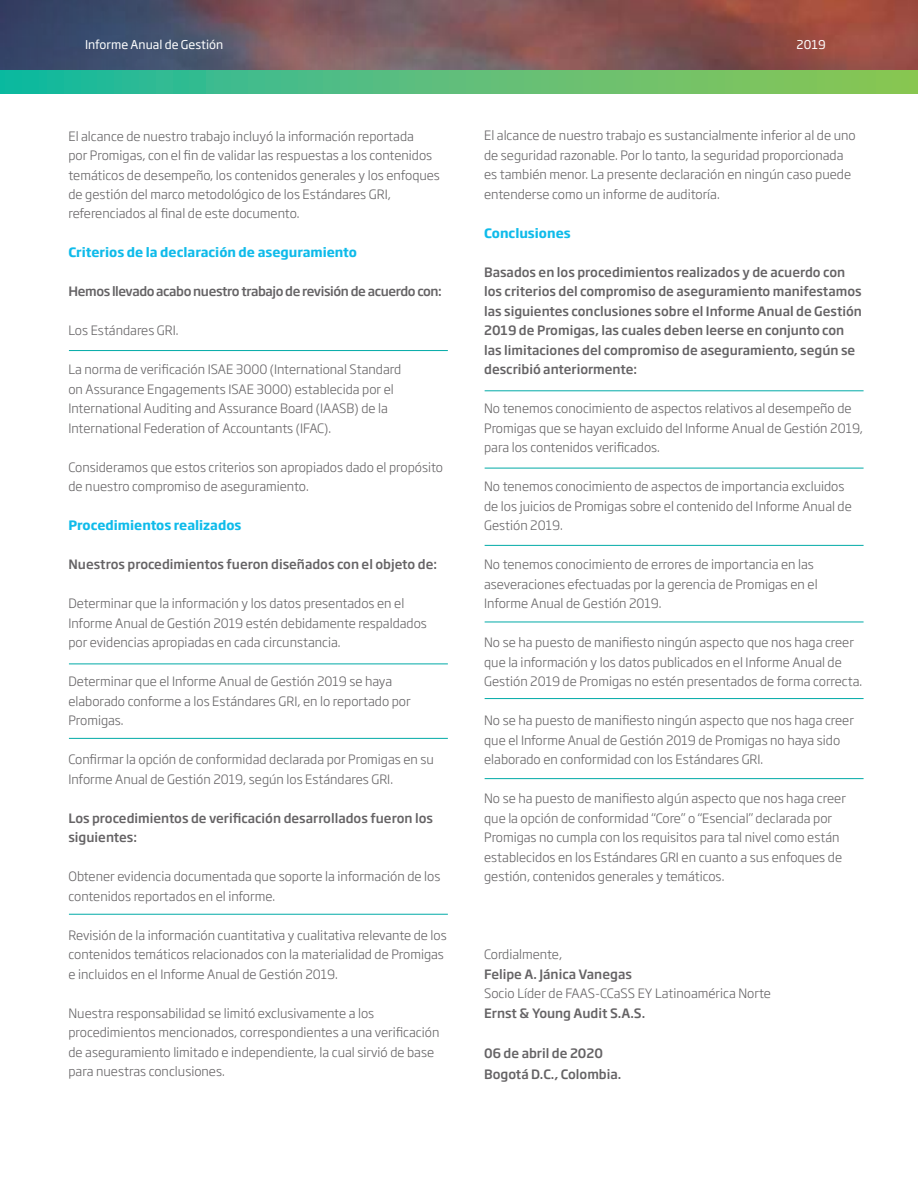
<style>
.page{position:relative;width:918px;height:1188px;background:#fff}
.page>*{position:absolute;margin:0;border:0;box-sizing:border-box;transform-origin:0 0}
.t1{font:300 12.75px/19.5px "Soho Gothic Pro";color:#656365}
.t2{font:500 12.75px/19.5px "Soho Gothic Pro";color:#656365}
.t3{font:700 12.75px "Soho Gothic Pro";color:#0fbbea}
.t4{font:500 12.75px "Soho Gothic Pro";letter-spacing:-.03em;color:#656365}
.t5{font:12px "Soho Gothic Pro";color:#fff}
</style>
<div class="page">
<svg style="left:0;top:0;width:918px;height:71px;background:#745459"></svg>
<svg style="left:0;top:71px;width:918px;height:22px;background:#57be7a"></svg>
<hr style="left:69px;top:350px;width:379px;height:1px;background:#00aaa7">
<hr style="left:485px;top:390px;width:379px;height:1px;background:#00aaa7">
<hr style="left:485px;top:468px;width:379px;height:1px;background:#00aaa7">
<hr style="left:485px;top:545px;width:379px;height:1px;background:#00aaa7">
<hr style="left:485px;top:622px;width:379px;height:1px;background:#00aaa7">
<hr style="left:485px;top:698px;width:379px;height:1px;background:#00aaa7">
<hr style="left:485px;top:778px;width:379px;height:1px;background:#00aaa7">
<hr style="left:69px;top:664px;width:379px;height:1px;background:#00aaa7">
<hr style="left:69px;top:738px;width:379px;height:1px;background:#00aaa7">
<hr style="left:69px;top:914px;width:379px;height:1px;background:#00aaa7">
<p class="t5" style="left:85px;top:35px;width:140px">Informe Anual de Gestión</p>
<p class="t5" style="left:797px;top:35px;width:31px">2019</p>
<p class="t1" style="left:68px;top:125px;width:373px">El alcance de nuestro trabajo incluyó la información reportada<br>por Promigas, con el fin de validar las respuestas a los contenidos temáticos de desempeño, los contenidos generales y los enfoques de gestión del marco metodológico de los Estándares GRI, referenciados al final de este documento.</p>
<p class="t3" style="left:68px;top:243px;width:290px">Criterios de la declaración de aseguramiento</p>
<p class="t4" style="left:68px;top:282px;width:375px">Hemos llevado acabo nuestro trabajo de revisión de acuerdo con:</p>
<p class="t1" style="left:68px;top:320px;width:112px">Los Estándares GRI.</p>
<p class="t1" style="left:68px;top:359px;width:334px">La norma de verificación ISAE 3000 (International Standard on Assurance Engagements ISAE 3000) establecida por el International Auditing and Assurance Board (IAASB) de la International Federation of Accountants (IFAC).</p>
<p class="t1" style="left:68px;top:457px;width:376px">Consideramos que estos criterios son apropiados dado el propósito de nuestro compromiso de aseguramiento.</p>
<p class="t3" style="left:68px;top:516px;width:175px">Procedimientos realizados</p>
<p class="t2" style="left:68px;top:554px;width:370px">Nuestros procedimientos fueron diseñados con el objeto de:</p>
<p class="t1" style="left:68px;top:593px;width:360px">Determinar que la información y los datos presentados en el<br>Informe Anual de Gestión 2019 estén debidamente respaldados por evidencias apropiadas en cada circunstancia.</p>
<p class="t1" style="left:68px;top:671px;width:344px">Determinar que el Informe Anual de Gestión 2019 se haya elaborado conforme a los Estándares GRI, en lo reportado por<br>Promigas.</p>
<p class="t1" style="left:68px;top:749px;width:367px">Confirmar la opción de conformidad declarada por Promigas en su<br>Informe Anual de Gestión 2019, según los Estándares GRI.</p>
<p class="t2" style="left:68px;top:808px;width:366px">Los procedimientos de verificación desarrollados fueron los siguientes:</p>
<p class="t1" style="left:68px;top:866px;width:373px">Obtener evidencia documentada que soporte la información de los contenidos reportados en el informe.</p>
<p class="t1" style="left:68px;top:925px;width:380px">Revisión de la información cuantitativa y cualitativa relevante de los contenidos temáticos relacionados con la materialidad de Promigas e incluidos en el Informe Anual de Gestión 2019.</p>
<p class="t1" style="left:68px;top:1003px;width:373px">Nuestra responsabilidad se limitó exclusivamente a los procedimientos mencionados, correspondientes a una verificación de aseguramiento limitado e independiente, la cual sirvió de base para nuestras conclusiones.</p>
<p class="t1" style="left:484px;top:125px;width:373px">El alcance de nuestro trabajo es sustancialmente inferior al de uno de seguridad razonable. Por lo tanto, la seguridad proporcionada es también menor. La presente declaración en ningún caso puede entenderse como un informe de auditoría.</p>
<p class="t3" style="left:484px;top:223px;width:88px">Conclusiones</p>
<p class="t2" style="left:484px;top:262px;width:379px">Basados en los procedimientos realizados y de acuerdo con los criterios del compromiso de aseguramiento manifestamos las siguientes conclusiones sobre el Informe Anual de Gestión 2019 de Promigas, las cuales deben leerse en conjunto con las limitaciones del compromiso de aseguramiento, según se describió anteriormente:</p>
<p class="t1" style="left:484px;top:398px;width:380px">No tenemos conocimiento de aspectos relativos al desempeño de<br>Promigas que se hayan excluido del Informe Anual de Gestión 2019, para los contenidos verificados.</p>
<p class="t1" style="left:484px;top:476px;width:369px">No tenemos conocimiento de aspectos de importancia excluidos de los juicios de Promigas sobre el contenido del Informe Anual de<br>Gestión 2019.</p>
<p class="t1" style="left:484px;top:554px;width:335px">No tenemos conocimiento de errores de importancia en las aseveraciones efectuadas por la gerencia de Promigas en el<br>Informe Anual de Gestión 2019.</p>
<p class="t1" style="left:484px;top:632px;width:380px">No se ha puesto de manifiesto ningún aspecto que nos haga creer que la información y los datos publicados en el Informe Anual de<br>Gestión 2019 de Promigas no estén presentados de forma correcta.</p>
<p class="t1" style="left:484px;top:710px;width:371px">No se ha puesto de manifiesto ningún aspecto que nos haga creer que el Informe Anual de Gestión 2019 de Promigas no haya sido elaborado en conformidad con los Estándares GRI.</p>
<p class="t1" style="left:484px;top:788px;width:363px">No se ha puesto de manifiesto algún aspecto que nos haga creer que la opción de conformidad “Core” o “Esencial” declarada por Promigas no cumpla con los requisitos para tal nivel como están establecidos en los Estándares GRI en cuanto a sus enfoques de gestión, contenidos generales y temáticos.</p>
<p class="t1" style="left:484px;top:944px;width:79px">Cordialmente,</p>
<p class="t2" style="left:484px;top:964px;width:149px">Felipe A. Jánica Vanegas</p>
<p class="t1" style="left:484px;top:983px;width:288px">Socio Líder de FAAS-CCaSS EY Latinoamérica Norte</p>
<p class="t2" style="left:484px;top:1003px;width:163px">Ernst &amp; Young Audit S.A.S.</p>
<p class="t2" style="left:484px;top:1042px;width:139px;line-height:21px">06 de abril de 2020<br>Bogotá D.C., Colombia.</p>
</div>
